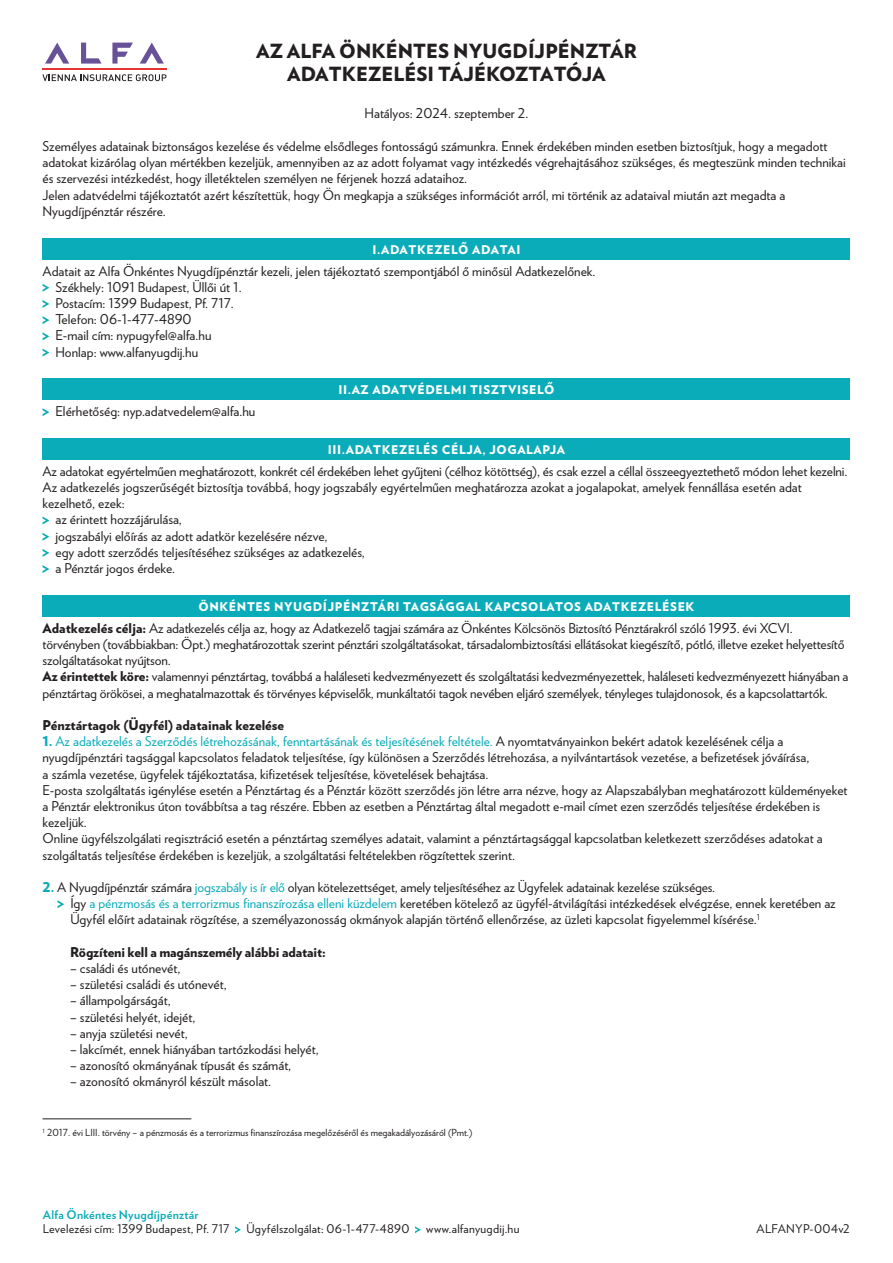
<style>
.page{position:relative;width:893px;height:1263px;background:#fff}
.page>*{position:absolute;margin:0;border:0;box-sizing:border-box;transform-origin:0 0}
.t1{font:900 19.5px/22.5px "Verlag";color:#231f20;text-align:center}
.t2{font:13.5px/16.2px "Verlag";color:#231f20}
.t3{font:900 13.5px "Verlag";letter-spacing:-.01em;color:#231f20}
.t4{font:900 12px "Verlag";letter-spacing:.05em;color:#fff}
.t5{font:12px "Verlag";letter-spacing:.02em;color:#231f20}
.t6{font:700 12px "Verlag";letter-spacing:.02em;color:#0bacb9}
.t7{font:9.75px "Verlag";color:#231f20}
.s1{font-weight:900}
.s2{font-weight:900;color:#0bacb9}
.s3{color:#0bacb9}
</style>
<div class="page">
<div style="left:43px;top:238px;width:807px;height:21px;background:#0bacb9"></div>
<svg style="left:43px;top:284px;width:6px;height:8px"></svg>
<svg style="left:43px;top:300px;width:6px;height:8px"></svg>
<svg style="left:43px;top:316px;width:6px;height:8px"></svg>
<svg style="left:43px;top:332px;width:6px;height:8px"></svg>
<svg style="left:43px;top:349px;width:6px;height:8px"></svg>
<div style="left:43px;top:379px;width:807px;height:21px;background:#0bacb9"></div>
<svg style="left:43px;top:408px;width:6px;height:8px"></svg>
<div style="left:43px;top:438px;width:807px;height:22px;background:#0bacb9"></div>
<svg style="left:43px;top:517px;width:6px;height:7px"></svg>
<svg style="left:43px;top:533px;width:6px;height:8px"></svg>
<svg style="left:43px;top:549px;width:6px;height:8px"></svg>
<svg style="left:43px;top:565px;width:6px;height:8px"></svg>
<div style="left:43px;top:595px;width:807px;height:21px;background:#0bacb9"></div>
<svg style="left:57px;top:900px;width:7px;height:8px"></svg>
<hr style="left:43px;top:1118px;width:148px;height:1px;background:#231f20">
<svg style="left:140px;top:42px;width:24px;height:22px"></svg>
<svg style="left:112px;top:43px;width:21px;height:21px"></svg>
<svg style="left:81px;top:43px;width:21px;height:21px"></svg>
<svg style="left:45px;top:42px;width:24px;height:22px"></svg>
<hr style="left:42px;top:68px;width:125px;height:2px;background:#e63431">
<svg style="left:42px;top:74px;width:125px;height:8px"></svg>
<svg style="left:235px;top:1226px;width:6px;height:7px"></svg>
<svg style="left:415px;top:1226px;width:6px;height:7px"></svg>
<h1 class="t1" style="left:256px;top:39px;width:382px">AZ ALFA ÖNKÉNTES NYUGDÍJPÉNZTÁR<br>ADATKEZELÉSI TÁJÉKOZTATÓJA</h1>
<p class="t2" style="left:365px;top:105px;width:165px">Hatályos: 2024. szeptember 2.</p>
<p class="t2" style="left:43px;top:137px;width:805px">Személyes adatainak biztonságos kezelése és védelme elsődleges fontosságú számunkra. Ennek érdekében minden esetben biztosítjuk, hogy a megadott adatokat kizárólag olyan mértékben kezeljük, amennyiben az az adott folyamat vagy intézkedés végrehajtásához szükséges, és megteszünk minden technikai és szervezési intézkedést, hogy illetéktelen személyen ne férjenek hozzá adataihoz.<br>Jelen adatvédelmi tájékoztatót azért készítettük, hogy Ön megkapja a szükséges információt arról, mi történik az adataival miután azt megadta a Nyugdíjpénztár részére.</p>
<p class="t4" style="left:373px;top:239px;width:149px">I.ADATKEZELŐ ADATAI</p>
<p class="t2" style="left:56px;top:262px;width:542px;text-indent:-13px">Adatait az Alfa Önkéntes Nyugdíjpénztár kezeli, jelen tájékoztató szempontjából ő minősül Adatkezelőnek.<br>Székhely: 1091 Budapest, Üllői út 1.<br>Postacím: 1399 Budapest, Pf. 717.<br>Telefon: 06-1-477-4890<br>E-mail cím: nypugyfel@alfa.hu<br>Honlap: www.alfanyugdij.hu</p>
<p class="t4" style="left:338px;top:380px;width:218px">II.AZ ADATVÉDELMI TISZTVISELŐ</p>
<p class="t2" style="left:56px;top:403px;width:201px">Elérhetőség: nyp.adatvedelem@alfa.hu</p>
<p class="t4" style="left:328px;top:440px;width:239px">III.ADATKEZELÉS CÉLJA, JOGALAPJA</p>
<p class="t2" style="left:43px;top:462px;width:806px">Az adatokat egyértelműen meghatározott, konkrét cél érdekében lehet gyűjteni (célhoz kötöttség), és csak ezzel a céllal összeegyeztethető módon lehet kezelni.</p>
<p class="t2" style="left:43px;top:478px;width:761px">Az adatkezelés jogszerűségét biztosítja továbbá, hogy jogszabály egyértelműen meghatározza azokat a jogalapokat, amelyek fennállása esetén adat</p>
<p class="t2" style="left:43px;top:495px;width:84px">kezelhető, ezek:</p>
<p class="t2" style="left:56px;top:511px;width:128px">az érintett hozzájárulása,</p>
<p class="t2" style="left:56px;top:527px;width:273px">jogszabályi előírás az adott adatkör kezelésére nézve,</p>
<p class="t2" style="left:56px;top:543px;width:311px">egy adott szerződés teljesítéséhez szükséges az adatkezelés,</p>
<p class="t2" style="left:56px;top:559px;width:121px">a Pénztár jogos érdeke.</p>
<p class="t4" style="left:198px;top:596px;width:498px">ÖNKÉNTES NYUGDÍJPÉNZTÁRI TAGSÁGGAL KAPCSOLATOS ADATKEZELÉSEK</p>
<p class="t2" style="left:43px;top:619px;width:807px"><span class="s1">Adatkezelés célja:</span> Az adatkezelés célja az, hogy az Adatkezelő tagjai számára az Önkéntes Kölcsönös Biztosító Pénztárakról szóló 1993. évi XCVI. törvényben (továbbiakban: Öpt.) meghatározottak szerint pénztári szolgáltatásokat, társadalombiztosítási ellátásokat kiegészítő, pótló, illetve ezeket helyettesítő szolgáltatásokat nyújtson.<br><span class="s1">Az érintettek köre:</span> valamennyi pénztártag, továbbá a haláleseti kedvezményezett és szolgáltatási kedvezményezettek, haláleseti kedvezményezett hiányában a pénztártag örökösei, a meghatalmazottak és törvényes képviselők, munkáltatói tagok nevében eljáró személyek, tényleges tulajdonosok, és a kapcsolattartók.</p>
<p class="t3" style="left:43px;top:714px;width:243px">Pénztártagok (Ügyfél) adatainak kezelése</p>
<p class="t2" style="left:43px;top:732px;width:807px"><span class="s2">1.</span> <span class="s3">Az adatkezelés a Szerződés létrehozásának, fenntartásának és teljesítésének feltétele.</span> A nyomtatványainkon bekért adatok kezelésének célja a nyugdíjpénztári tagsággal kapcsolatos feladatok teljesítése, így különösen a Szerződés létrehozása, a nyilvántartások vezetése, a befizetések jóváírása,<br>a számla vezetése, ügyfelek tájékoztatása, kifizetések teljesítése, követelések behajtása.<br>E-posta szolgáltatás igénylése esetén a Pénztártag és a Pénztár között szerződés jön létre arra nézve, hogy az Alapszabályban meghatározott küldeményeket a Pénztár elektronikus úton továbbítsa a tag részére. Ebben az esetben a Pénztártag által megadott e-mail címet ezen szerződés teljesítése érdekében is kezeljük.<br>Online ügyfélszolgálati regisztráció esetén a pénztártag személyes adatait, valamint a pénztártagsággal kapcsolatban keletkezett szerződéses adatokat a szolgáltatás teljesítése érdekében is kezeljük, a szolgáltatási feltételekben rögzítettek szerint.</p>
<p class="t2" style="left:70px;top:878px;width:767px;text-indent:-28px"><span class="s2">2.</span> A Nyugdíjpénztár számára <span class="s3">jogszabály is ír elő</span> olyan kötelezettséget, amely teljesítéséhez az Ügyfelek adatainak kezelése szükséges.<br>Így <span class="s3">a pénzmosás és a terrorizmus finanszírozása elleni küzdelem</span> keretében kötelező az ügyfél-átvilágítási intézkedések elvégzése, ennek keretében az<br>Ügyfél előírt adatainak rögzítése, a személyazonosság okmányok alapján történő ellenőrzése, az üzleti kapcsolat figyelemmel kísérése.<sup>1</sup></p>
<p class="t3" style="left:70px;top:941px;width:257px">Rögzíteni kell a magánszemély alábbi adatait:</p>
<p class="t2" style="left:70px;top:959px;width:112px">– családi és utónevét,</p>
<p class="t2" style="left:70px;top:975px;width:158px">– születési családi és utónevét,</p>
<p class="t2" style="left:70px;top:992px;width:102px">– állampolgárságát,</p>
<p class="t2" style="left:70px;top:1008px;width:127px">– születési helyét, idejét,</p>
<p class="t2" style="left:70px;top:1024px;width:119px">– anyja születési nevét,</p>
<p class="t2" style="left:70px;top:1040px;width:250px">– lakcímét, ennek hiányában tartózkodási helyét,</p>
<p class="t2" style="left:70px;top:1056px;width:223px">– azonosító okmányának típusát és számát,</p>
<p class="t2" style="left:70px;top:1073px;width:203px">– azonosító okmányról készült másolat.</p>
<p class="t7" style="left:43px;top:1126px;width:431px"><sup>1</sup> 2017. évi LIII. törvény – a pénzmosás és a terrorizmus finanszírozása megelőzéséről és megakadályozásáról (Pmt.)</p>
<p class="t6" style="left:43px;top:1205px;width:157px">Alfa Önkéntes Nyugdíjpénztár</p>
<p class="t5" style="left:43px;top:1220px;width:188px">Levelezési cím: 1399 Budapest, Pf. 717</p>
<p class="t5" style="left:246px;top:1220px;width:165px">Ügyfélszolgálat: 06-1-477-4890</p>
<p class="t5" style="left:426px;top:1220px;width:95px">www.alfanyugdij.hu</p>
<p class="t5" style="left:756px;top:1220px;width:95px">ALFANYP-004v2</p>
</div>
